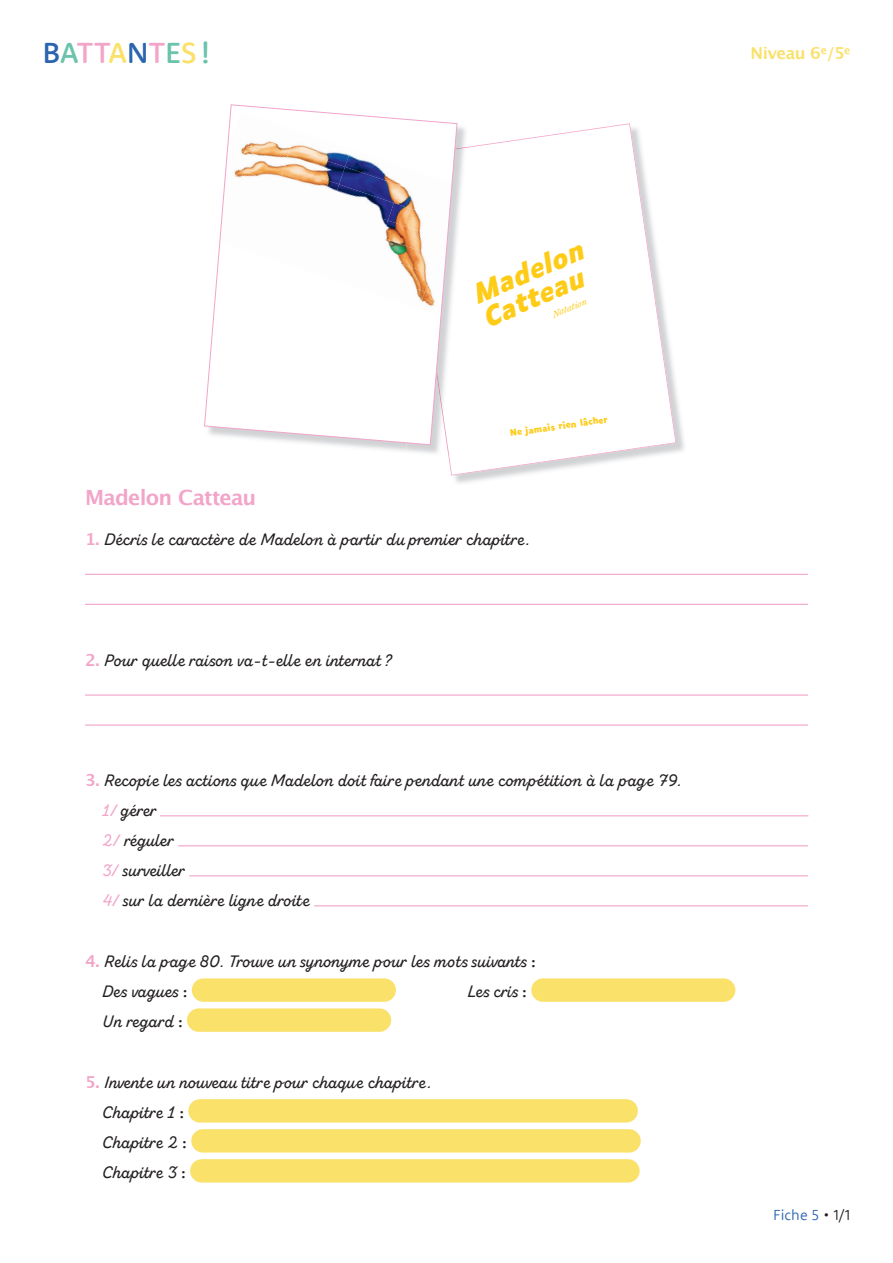
<style>
.page{position:relative;width:893px;height:1263px;background:#fff}
.page>*{position:absolute;margin:0;border:0;box-sizing:border-box;transform-origin:0 0}
.t1{font:500 30px "Rooney Sans";letter-spacing:-.005em;color:#6bc3ab}
.t2{font:italic 700 25.95px/26px "Luciole";color:#fecb17}
.t3{font:700 21px "Lucida Grande";letter-spacing:-.035em;color:#f2a4c9}
.t4{font:16.5px/30px "Zing Script Rust SB Demo Base";letter-spacing:.015em;color:#231f20}
.t5{font:700 16.5px "Lucida Grande";letter-spacing:-.035em;color:#fae169}
.t6{font:300 15px "Rooney Sans";color:#2b65b0}
.t7{font:italic 9.15px "Miller Text";color:#fecb17}
.t8{font:700 8.7px "Luciole";color:#fecb17}
.s1{color:#2b65b0}
.s2{color:#f2a4c9}
.s3{color:#fae169}
.s4{font-family:"Lucida Grande";font-weight:700;color:#f2a4c9}
.s5{font-family:"Rooney Sans";font-weight:500}
.s6{color:#231f20}
</style>
<div class="page">
<img style="left:454px;top:390px;width:230px;height:93px">
<svg style="left:448px;top:123px;width:228px;height:353px"></svg>
<img style="left:405px;top:147px;width:63px;height:309px">
<svg style="left:204px;top:104px;width:254px;height:342px"></svg>
<hr style="left:85px;top:574px;width:723px;height:1px;background:#f2a4c9">
<hr style="left:85px;top:604px;width:723px;height:1px;background:#f2a4c9">
<hr style="left:85px;top:694px;width:723px;height:2px;background:#f2a4c9">
<hr style="left:85px;top:724px;width:723px;height:2px;background:#f2a4c9">
<hr style="left:160px;top:815px;width:648px;height:1px;background:#f2a4c9">
<hr style="left:178px;top:845px;width:630px;height:1px;background:#f2a4c9">
<hr style="left:189px;top:875px;width:619px;height:1px;background:#f2a4c9">
<hr style="left:314px;top:905px;width:494px;height:1px;background:#f2a4c9">
<div style="left:192px;top:978px;width:204px;height:24px;background:#fae169;border-radius:12px"></div>
<div style="left:531px;top:978px;width:204px;height:24px;background:#fae169;border-radius:12px"></div>
<div style="left:187px;top:1008px;width:204px;height:24px;background:#fae169;border-radius:12px"></div>
<div style="left:188px;top:1099px;width:450px;height:23px;background:#fae169;border-radius:12px"></div>
<div style="left:191px;top:1129px;width:450px;height:23px;background:#fae169;border-radius:12px"></div>
<div style="left:190px;top:1159px;width:450px;height:23px;background:#fae169;border-radius:12px"></div>
<h1 class="t1" style="left:43px;top:33px;width:170px"><span class="s1">B</span>A<span class="s2">TT</span><span class="s3">A</span><span class="s1">N</span><span class="s2">T</span>E<span class="s3">S</span> !</h1>
<p class="t5" style="left:751px;top:39px;width:101px">Niveau 6<sup>e</sup>/5<sup>e</sup></p>
<h2 class="t2" style="left:470px;top:283px;width:120px;rotate:-23deg">Madelon<br>Catteau</h2>
<p class="t7" style="left:550px;top:308px;width:38px;rotate:-23deg">Natation</p>
<p class="t8" style="left:509px;top:428px;width:100px;rotate:-8deg">Ne jamais rien lâcher</p>
<p class="t3" style="left:85px;top:480px;width:173px">Madelon Catteau</p>
<p class="t4" style="left:85px;top:524px;width:446px"><span class="s4">1.</span> Décris le caractère de Madelon à partir du premier chapitre.</p>
<p class="t4" style="left:85px;top:645px;width:308px"><span class="s4">2.</span> Pour quelle raison va-t-elle en internat ?</p>
<p class="t4" style="left:102px;top:766px;width:581px;text-indent:-17px"><span class="s4">3.</span> Recopie les actions que Madelon doit faire pendant une compétition à la page 79.<br><span class="s2">1/</span> gérer<br><span class="s2">2/</span> réguler<br><span class="s2">3/</span> surveiller<br><span class="s2">4/</span> sur la dernière ligne droite</p>
<p class="t4" style="left:102px;top:947px;width:435px;text-indent:-17px"><span class="s4">4.</span> Relis la page 80. Trouve un synonyme pour les mots suivants <span class="s5">:<br></span>Des vagues <span class="s5">:</span></p>
<p class="t4" style="left:468px;top:977px;width:61px">Les cris <span class="s5">:</span></p>
<p class="t4" style="left:102px;top:1007px;width:82px">Un regard <span class="s5">:</span></p>
<p class="t4" style="left:102px;top:1067px;width:331px;text-indent:-17px"><span class="s4">5.</span> Invente un nouveau titre pour chaque chapitre.<br>Chapitre 1 <span class="s5">:<br></span>Chapitre 2 <span class="s5">:<br></span>Chapitre 3 <span class="s5">:</span></p>
<p class="t6" style="left:773px;top:1205px;width:79px">Fiche 5 <span class="s6">• 1/1</span></p>
</div>
